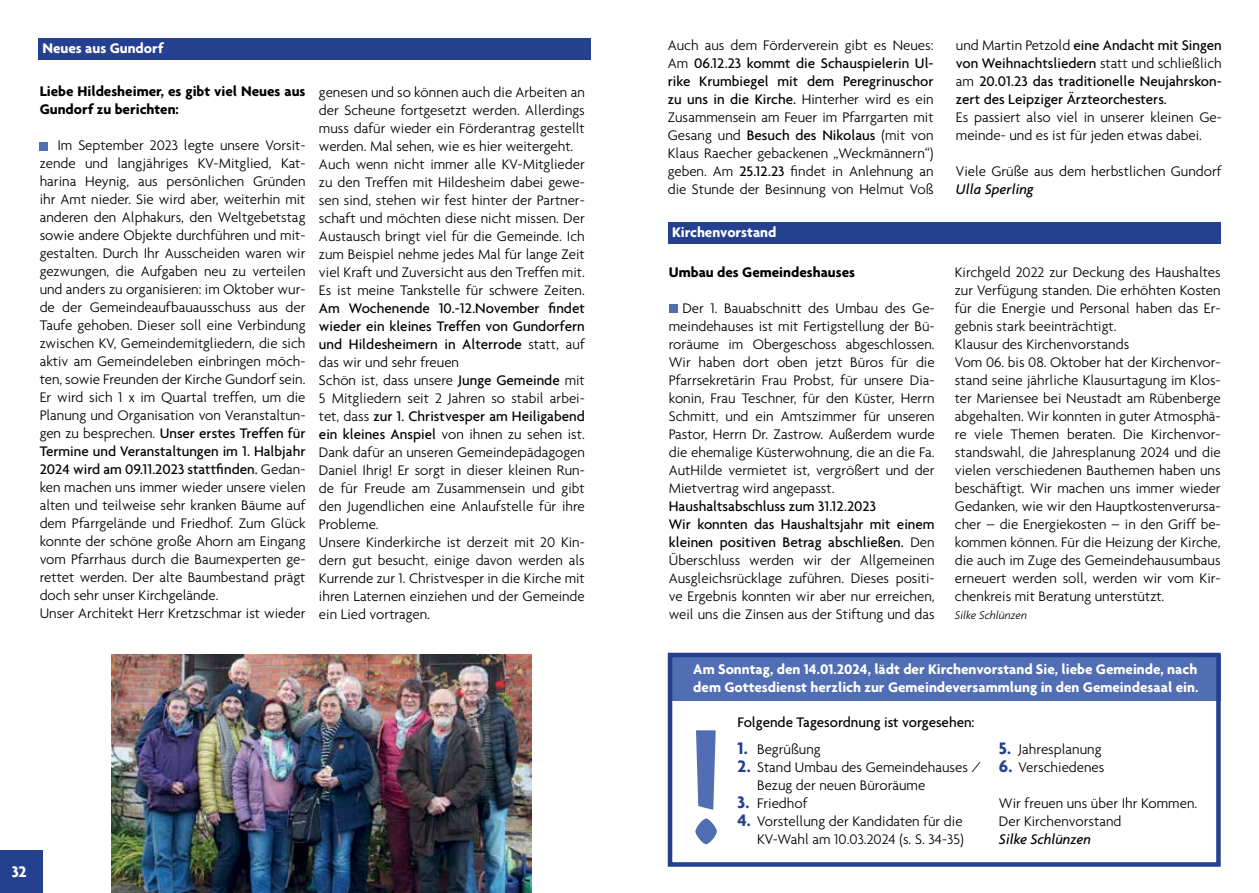
<style>
.page{position:relative;width:1259px;height:893px;background:#fff}
.page>*{position:absolute;margin:0;border:0;box-sizing:border-box;transform-origin:0 0}
.t1{font:700 16.5px "Agenda";color:#fff}
.t2{font:300 15px/18px "Agenda";color:#000}
.t3{font:500 15px/18px "Agenda";color:#000;text-align:justify}
.t4{font:700 15px/18px "Agenda";color:#fff}
.t5{font:700 15px/18px "Agenda";color:#000}
.t6{font:italic 500 15px "Agenda";color:#000}
.t7{font:italic 300 12px "Agenda";color:#000}
.s1{font-weight:500}
.s2{font-weight:300}
.s3{font-weight:700;font-size:18px;color:#25408f}
</style>
<div class="page">
<div style="left:0;top:850px;width:43px;height:43px;background:#25408f"></div>
<div style="left:38px;top:38px;width:553px;height:22px;background:#25408f"></div>
<div style="left:40px;top:142px;width:8px;height:8px;background:#516db4"></div>
<img style="left:111px;top:654px;width:420px;height:239px">
<div style="left:669px;top:304px;width:8px;height:9px;background:#516db4"></div>
<div style="left:668px;top:222px;width:552px;height:21px;background:#25408f"></div>
<div style="left:669px;top:655px;width:551px;height:45px;background:#516db4"></div>
<div style="left:668px;top:653px;width:552px;height:214px;border:4px solid #25408f"></div>
<svg style="left:695px;top:730px;width:22px;height:115px"></svg>
<p class="t4" style="left:43px;top:39px;width:122px">Neues aus Gundorf</p>
<p class="t5" style="left:40px;top:82px;width:267px">Liebe Hildesheimer, es gibt viel Neues aus<br>Gundorf zu berichten:</p>
<p class="t2" style="left:40px;top:136px;width:267px;text-indent:18px">Im September 2023 legte unsere Vorsit&shy;zende und langjähriges KV-Mitglied, Kat&shy;harina Heynig, aus persönlichen Gründen ihr Amt nieder. Sie wird aber, weiterhin mit anderen den Alphakurs, den Weltgebetstag sowie andere Objekte durchführen und mit&shy;gestalten. Durch Ihr Ausscheiden waren wir gezwungen, die Aufgaben neu zu verteilen und anders zu organisieren: im Oktober wur&shy;de der Gemeindeaufbauausschuss aus der Taufe gehoben. Dieser soll eine Verbindung zwischen KV, Gemeindemitgliedern, die sich aktiv am Gemeindeleben einbringen möch&shy;ten, sowie Freunden der Kirche Gundorf sein.<br>Er wird sich 1 x im Quartal treffen, um die Planung und Organisation von Veranstaltun&shy;gen zu besprechen. <span class="s1">Unser erstes Treffen für Termine und Veranstaltungen im 1. Halbjahr 2024 wird am 09.11.2023 stattfinden.</span> Gedan&shy;ken machen uns immer wieder unsere vielen alten und teilweise sehr kranken Bäume auf dem Pfarrgelände und Friedhof. Zum Glück konnte der schöne große Ahorn am Eingang vom Pfarrhaus durch die Baumexperten ge&shy;rettet werden. Der alte Baumbestand prägt doch sehr unser Kirchgelände.<br>Unser Architekt Herr Kretzschmar ist wieder</p>
<p class="t2" style="left:319px;top:82px;width:267px">genesen und so können auch die Arbeiten an der Scheune fortgesetzt werden. Allerdings muss dafür wieder ein Förderantrag gestellt werden. Mal sehen, wie es hier weitergeht.<br>Auch wenn nicht immer alle KV-Mitglieder zu den Treffen mit Hildesheim dabei gewe&shy;sen sind, stehen wir fest hinter der Partner&shy;schaft und möchten diese nicht missen. Der Austausch bringt viel für die Gemeinde. Ich zum Beispiel nehme jedes Mal für lange Zeit viel Kraft und Zuversicht aus den Treffen mit.<br>Es ist meine Tankstelle für schwere Zeiten.</p>
<p class="t2" style="left:319px;top:298px;width:267px"><span class="s1">Am Wochenende 10.-12.November findet wieder ein kleines Treffen von Gundorfern und Hildesheimern in Alterrode</span> statt, auf das wir und sehr freuen<br>Schön ist, dass unsere <span class="s1">Junge Gemeinde</span> mit 5 Mitgliedern seit 2 Jahren so stabil arbei&shy;tet, dass <span class="s1">zur 1. Christvesper am Heiligabend ein kleines Anspiel</span> von ihnen zu sehen ist.<br>Dank dafür an unseren Gemeindepädagogen Daniel Ihrig! Er sorgt in dieser kleinen Run&shy;de für Freude am Zusammensein und gibt den Jugendlichen eine Anlaufstelle für ihre Probleme.<br>Unsere Kinderkirche ist derzeit mit 20 Kin&shy;dern gut besucht, einige davon werden als Kurrende zur 1. Christvesper in die Kirche mit ihren Laternen einziehen und der Gemeinde ein Lied vortragen.</p>
<p class="t1" style="left:12px;top:862px;width:16px">32</p>
<p class="t2" style="left:668px;top:36px;width:267px;text-align:justify">Auch aus dem Förderverein gibt es Neues:<br>Am <span class="s1">06.12.23 kommt die Schauspielerin Ul&shy;rike Krumbiegel mit dem Peregrinuschor zu uns in die Kirche.</span> Hinterher wird es ein Zusammensein am Feuer im Pfarrgarten mit Gesang und <span class="s1">Besuch des Nikolaus</span> (mit von Klaus Raecher gebackenen „Weckmännern“) geben. Am <span class="s1">25.12.23</span> findet in Anlehnung an die Stunde der Besinnung von Helmut Voß</p>
<p class="t3" style="left:956px;top:36px;width:267px"><span class="s2">und Martin Petzold</span> eine Andacht mit Singen von Weihnachtsliedern <span class="s2">statt und schließlich am</span> 20.01.23 das traditionelle Neujahrskon&shy;zert des Leipziger Ärzteorchesters.</p>
<p class="t2" style="left:956px;top:108px;width:267px">Es passiert also viel in unserer kleinen Ge&shy;meinde- und es ist für jeden etwas dabei.</p>
<p class="t2" style="left:956px;top:162px;width:267px">Viele Grüße aus dem herbstlichen Gundorf</p>
<p class="t6" style="left:956px;top:180px;width:79px">Ulla Sperling</p>
<p class="t4" style="left:672px;top:223px;width:106px">Kirchenvorstand</p>
<p class="t5" style="left:669px;top:263px;width:188px">Umbau des Gemeindeshauses</p>
<p class="t2" style="left:669px;top:299px;width:267px;text-align:justify;text-indent:14px">Der 1. Bauabschnitt des Umbau des Ge&shy;meindehauses ist mit Fertigstellung der Bü&shy;roräume im Obergeschoss abgeschlossen.<br>Wir haben dort oben jetzt Büros für die Pfarrsekretärin Frau Probst, für unsere Dia&shy;konin, Frau Teschner, für den Küster, Herrn Schmitt, und ein Amtszimmer für unseren Pastor, Herrn Dr. Zastrow. Außerdem wurde die ehemalige Küsterwohnung, die an die Fa.<br>AutHilde vermietet ist, vergrößert und der Mietvertrag wird angepasst.</p>
<p class="t2" style="left:669px;top:497px;width:267px"><span class="s1">Haushaltsabschluss zum 31.12.2023<br>Wir konnten das Haushaltsjahr mit einem kleinen positiven Betrag abschließen.</span> Den Überschluss werden wir der Allgemeinen Ausgleichsrücklage zuführen. Dieses positi&shy;ve Ergebnis konnten wir aber nur erreichen, weil uns die Zinsen aus der Stiftung und das</p>
<p class="t2" style="left:955px;top:263px;width:267px">Kirchgeld 2022 zur Deckung des Haushaltes zur Verfügung standen. Die erhöhten Kosten für die Energie und Personal haben das Er&shy;gebnis stark beeinträchtigt.<br>Klausur des Kirchenvorstands<br>Vom 06. bis 08. Oktober hat der Kirchenvor&shy;stand seine jährliche Klausurtagung im Klos&shy;ter Mariensee bei Neustadt am Rübenberge abgehalten. Wir konnten in guter Atmosphä&shy;re viele Themen beraten. Die Kirchenvor&shy;standswahl, die Jahresplanung 2024 und die vielen verschiedenen Bauthemen haben uns beschäftigt. Wir machen uns immer wieder Gedanken, wie wir den Hauptkostenverursa&shy;cher – die Energiekosten – in den Griff be&shy;kommen können. Für die Heizung der Kirche, die auch im Zuge des Gemeindehausumbaus erneuert werden soll, werden wir vom Kir&shy;chenkreis mit Beratung unterstützt.</p>
<p class="t7" style="left:955px;top:608px;width:74px">Silke Schlünzen</p>
<p class="t4" style="left:693px;top:660px;width:506px">Am Sonntag, den 14.01.2024, lädt der Kirchenvorstand Sie, liebe Gemeinde, nach dem Gottesdienst herzlich zur Gemeindeversammlung in den Gemeindesaal ein.</p>
<p class="t3" style="left:737px;top:713px;width:238px">Folgende Tagesordnung ist vorgesehen:</p>
<p class="t2" style="left:737px;top:740px;width:85px"><span class="s3">1.</span> Begrüßung</p>
<p class="t2" style="left:757px;top:758px;width:225px;text-indent:-19px"><span class="s3">2.</span> Stand Umbau des Gemeindehauses /<br>Bezug der neuen Büroräume</p>
<p class="t2" style="left:737px;top:794px;width:71px"><span class="s3">3.</span> Friedhof</p>
<p class="t2" style="left:737px;top:812px;width:228px;text-align:right"><span class="s3">4.</span> Vorstellung der Kandidaten für die<br>KV-Wahl am 10.03.2024 (s. S. 34-35)</p>
<p class="t2" style="left:999px;top:739px;width:104px"><span class="s3">5.</span> Jahresplanung</p>
<p class="t2" style="left:999px;top:757px;width:107px"><span class="s3">6.</span> Verschiedenes</p>
<p class="t2" style="left:999px;top:793px;width:200px">Wir freuen uns über Ihr Kommen.<br>Der Kirchenvorstand</p>
<p class="t6" style="left:999px;top:830px;width:94px">Silke Schlünzen</p>
</div>
